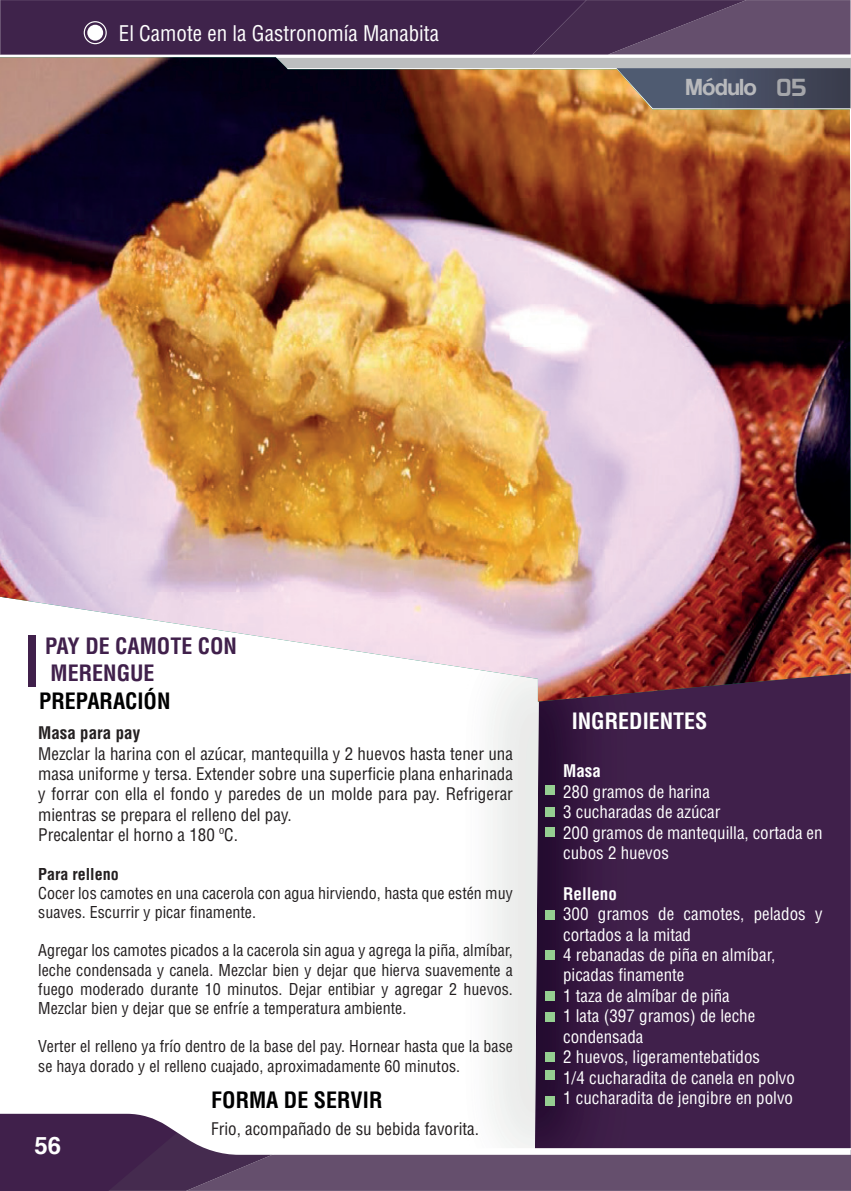
<style>
.page{position:relative;width:851px;height:1191px;background:#fff}
.page>*{position:absolute;margin:0;border:0;box-sizing:border-box;transform-origin:0 0}
.t1{font:24px "Coolvetica Rg";color:#b8b9bc}
.t2{font:700 24px "Helvetica cyr";color:#fff}
.t3{font:700 condensed 22px "Helvetica LT Std";color:#000001}
.t4{font:700 condensed 22px/26.4px "Helvetica LT Std";color:#40204b}
.t5{font:700 condensed 22px "Helvetica LT Std";color:#fff}
.t6{font:condensed 21px "Helvetica LT Std";color:#fff}
.t7{font:condensed 17px/20.4px "Helvetica LT Std";color:#fff}
.t8{font:condensed 17px/20.4px "Helvetica LT Std";color:#231f20}
.t9{font:700 condensed 17px "Helvetica LT Std";color:#231f20}
.t10{font:700 condensed 17px "Helvetica LT Std";color:#fff}
.t11{font:condensed 16px/19.2px "Helvetica LT Std";color:#231f20}
.t12{font:700 condensed 16px "Helvetica LT Std";color:#231f20}
.s1{font-family:"Prototype";color:#a5a6aa}
</style>
<div class="page">
<div style="left:626px;top:701px;width:224px;height:406px;background:#40204b"></div>
<img style="left:538px;top:701px;width:88px;height:406px">
<img style="left:534px;top:701px;width:4px;height:406px">
<svg style="left:0;top:1107px;width:851px;height:84px"></svg>
<svg style="left:0;top:0;width:850px;height:55px;background:#4a3055"></svg>
<img style="left:0;top:57px;width:850px;height:644px">
<div style="left:29px;top:635px;width:7px;height:52px;background:#40204b"></div>
<div style="left:545px;top:785px;width:9px;height:9px;background:#95cf91"></div>
<div style="left:545px;top:807px;width:9px;height:9px;background:#95cf91"></div>
<div style="left:545px;top:827px;width:9px;height:10px;background:#95cf91"></div>
<div style="left:545px;top:910px;width:9px;height:9px;background:#95cf91"></div>
<div style="left:545px;top:950px;width:9px;height:10px;background:#95cf91"></div>
<div style="left:545px;top:991px;width:9px;height:9px;background:#95cf91"></div>
<div style="left:545px;top:1012px;width:9px;height:9px;background:#95cf91"></div>
<div style="left:545px;top:1052px;width:9px;height:10px;background:#95cf91"></div>
<div style="left:545px;top:1070px;width:9px;height:10px;background:#95cf91"></div>
<div style="left:545px;top:1096px;width:9px;height:10px;background:#95cf91"></div>
<h3 class="t6" style="left:119px;top:20px;width:321px">El Camote en la Gastronomía Manabita</h3>
<h1 class="t1" style="left:685px;top:73px;width:122px">Módulo <span class="s1">05</span></h1>
<h2 class="t4" style="left:45px;top:633px;width:193px">PAY DE CAMOTE CON<br>MERENGUE</h2>
<h2 class="t3" style="left:39px;top:687px;width:133px">PREPARACIÓN</h2>
<p class="t9" style="left:38px;top:722px;width:103px">Masa para pay</p>
<p class="t8" style="left:38px;top:743px;width:476px">Mezclar la harina con el azúcar, mantequilla y 2 huevos hasta tener una masa uniforme y tersa. Extender sobre una superficie plana enharinada y forrar con ella el fondo y paredes de un molde para pay. Refrigerar mientras se prepara el relleno del pay.<br>Precalentar el horno a 180 ºC.</p>
<p class="t12" style="left:38px;top:863px;width:82px">Para relleno</p>
<p class="t11" style="left:38px;top:883px;width:476px">Cocer los camotes en una cacerola con agua hirviendo, hasta que estén muy suaves. Escurrir y picar finamente.</p>
<p class="t11" style="left:38px;top:941px;width:476px;text-align:justify">Agregar los camotes picados a la cacerola sin agua y agrega la piña, almíbar, leche condensada y canela. Mezclar bien y dejar que hierva suavemente a fuego moderado durante 10 minutos. Dejar entibiar y agregar 2 huevos.<br>Mezclar bien y dejar que se enfríe a temperatura ambiente.</p>
<p class="t11" style="left:38px;top:1037px;width:476px">Verter el relleno ya frío dentro de la base del pay. Hornear hasta que la base se haya dorado y el relleno cuajado, aproximadamente 60 minutos.</p>
<h1 class="t2" style="left:34px;top:1131px;width:28px">56</h1>
<h2 class="t3" style="left:211px;top:1086px;width:173px">FORMA DE SERVIR</h2>
<p class="t8" style="left:211px;top:1118px;width:269px">Frio, acompañado de su bebida favorita.</p>
<h2 class="t5" style="left:571px;top:706px;width:137px">INGREDIENTES</h2>
<p class="t10" style="left:563px;top:760px;width:39px">Masa</p>
<p class="t7" style="left:563px;top:781px;width:261px">280 gramos de harina<br>3 cucharadas de azúcar<br>200 gramos de mantequilla, cortada en cubos 2 huevos</p>
<p class="t10" style="left:563px;top:883px;width:55px">Relleno</p>
<p class="t7" style="left:563px;top:903px;width:261px">300 gramos de camotes, pelados y cortados a la mitad<br>4 rebanadas de piña en almíbar, picadas finamente<br>1 taza de almíbar de piña<br>1 lata (397 gramos) de leche condensada<br>2 huevos, ligeramentebatidos<br>1/4 cucharadita de canela en polvo<br>1 cucharadita de jengibre en polvo</p>
</div>
